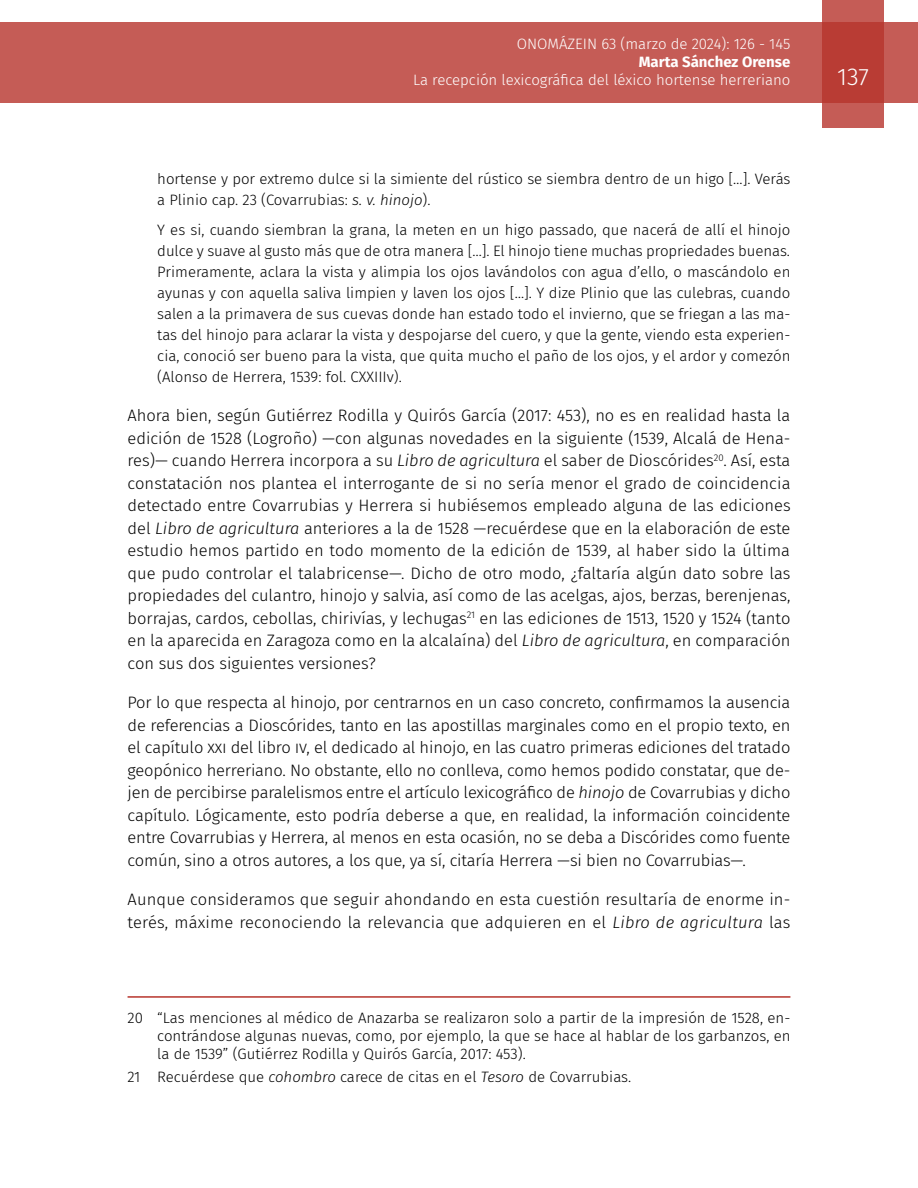
<style>
.page{position:relative;width:918px;height:1188px;background:#fff}
.page>*{position:absolute;margin:0;border:0;box-sizing:border-box;transform-origin:0 0}
.t1{font:300 24px "Fira Sans";color:#fff}
.t2{font:300 16.5px/22.5px "Fira Sans";color:#000;text-align:justify}
.t3{font:300 15px/21px "Fira Sans";color:#000;text-align:justify}
.t4{font:300 15px "Fira Sans";color:#fff}
.t5{font:700 15px "Fira Sans";color:#fff}
.s1{font-style:italic}
</style>
<div class="page">
<div style="left:0;top:23px;width:918px;height:80px;background:#c55c56"></div>
<svg style="left:822px;top:0;width:62px;height:128px;background:#bd4740"></svg>
<hr style="left:128px;top:996px;width:662px;height:2px;background:#b7342c">
<p class="t4" style="left:517px;top:34px;width:275px">ONOMÁZEIN 63 (marzo de 2024): 126 - 145</p>
<p class="t5" style="left:639px;top:50px;width:153px">Marta Sánchez Orense</p>
<p class="t4" style="left:413px;top:70px;width:379px">La recepción lexicográfica del léxico hortense herreriano</p>
<h1 class="t1" style="left:837px;top:60px;width:33px">137</h1>
<p class="t3" style="left:157px;top:168px;width:635px">hortense y por extremo dulce si la simiente del rústico se siembra dentro de un higo […]. Verás a Plinio cap. 23 (Covarrubias: <span class="s1">s. v. hinojo</span>).</p>
<p class="t3" style="left:157px;top:219px;width:635px">Y es si, cuando siembran la grana, la meten en un higo passado, que nacerá de allí el hinojo dulce y suave al gusto más que de otra manera […]. El hinojo tiene muchas propriedades buenas.<br>Primeramente, aclara la vista y alimpia los ojos lavándolos con agua d’ello, o mascándolo en ayunas y con aquella saliva limpien y laven los ojos […]. Y dize Plinio que las culebras, cuando salen a la primavera de sus cuevas donde han estado todo el invierno, que se friegan a las ma&shy;tas del hinojo para aclarar la vista y despojarse del cuero, y que la gente, viendo esta experien&shy;cia, conoció ser bueno para la vista, que quita mucho el paño de los ojos, y el ardor y comezón (Alonso de Herrera, 1539: fol. CXXIIIv).</p>
<p class="t2" style="left:128px;top:404px;width:665px">Ahora bien, según Gutiérrez Rodilla y Quirós García (2017: 453), no es en realidad hasta la edición de 1528 (Logroño) —con algunas novedades en la siguiente (1539, Alcalá de Hena&shy;res)— cuando Herrera incorpora a su <span class="s1">Libro de agricultura</span> el saber de Dioscórides<sup>20</sup>. Así, esta constatación nos plantea el interrogante de si no sería menor el grado de coincidencia detectado entre Covarrubias y Herrera si hubiésemos empleado alguna de las ediciones del <span class="s1">Libro de agricultura</span> anteriores a la de 1528 —recuérdese que en la elaboración de este estudio hemos partido en todo momento de la edición de 1539, al haber sido la última que pudo controlar el talabricense—. Dicho de otro modo, ¿faltaría algún dato sobre las propiedades del culantro, hinojo y salvia, así como de las acelgas, ajos, berzas, berenjenas, borrajas, cardos, cebollas, chirivías, y lechugas<sup>21</sup> en las ediciones de 1513, 1520 y 1524 (tanto en la aparecida en Zaragoza como en la alcalaína) del <span class="s1">Libro de agricultura</span>, en comparación con sus dos siguientes versiones?</p>
<p class="t2" style="left:128px;top:691px;width:664px">Por lo que respecta al hinojo, por centrarnos en un caso concreto, confirmamos la ausencia de referencias a Dioscórides, tanto en las apostillas marginales como en el propio texto, en el capítulo xxi del libro iv, el dedicado al hinojo, en las cuatro primeras ediciones del tratado geopónico herreriano. No obstante, ello no conlleva, como hemos podido constatar, que de&shy;jen de percibirse paralelismos entre el artículo lexicográfico de <span class="s1">hinojo</span> de Covarrubias y dicho capítulo. Lógicamente, esto podría deberse a que, en realidad, la información coincidente entre Covarrubias y Herrera, al menos en esta ocasión, no se deba a Discórides como fuente común, sino a otros autores, a los que, ya sí, citaría Herrera —si bien no Covarrubias—.</p>
<p class="t2" style="left:128px;top:888px;width:664px">Aunque consideramos que seguir ahondando en esta cuestión resultaría de enorme in&shy;terés, máxime reconociendo la relevancia que adquieren en el <span class="s1">Libro de agricultura</span> las</p>
<p class="t3" style="left:157px;top:1009px;width:635px;line-height:18px;text-indent:-30px">20 “Las menciones al médico de Anazarba se realizaron solo a partir de la impresión de 1528, en&shy;contrándose algunas nuevas, como, por ejemplo, la que se hace al hablar de los garbanzos, en la de 1539” (Gutiérrez Rodilla y Quirós García, 2017: 453).</p>
<p class="t3" style="left:128px;top:1066px;width:505px">21 Recuérdese que <span class="s1">cohombro</span> carece de citas en el <span class="s1">Tesoro</span> de Covarrubias.</p>
</div>
